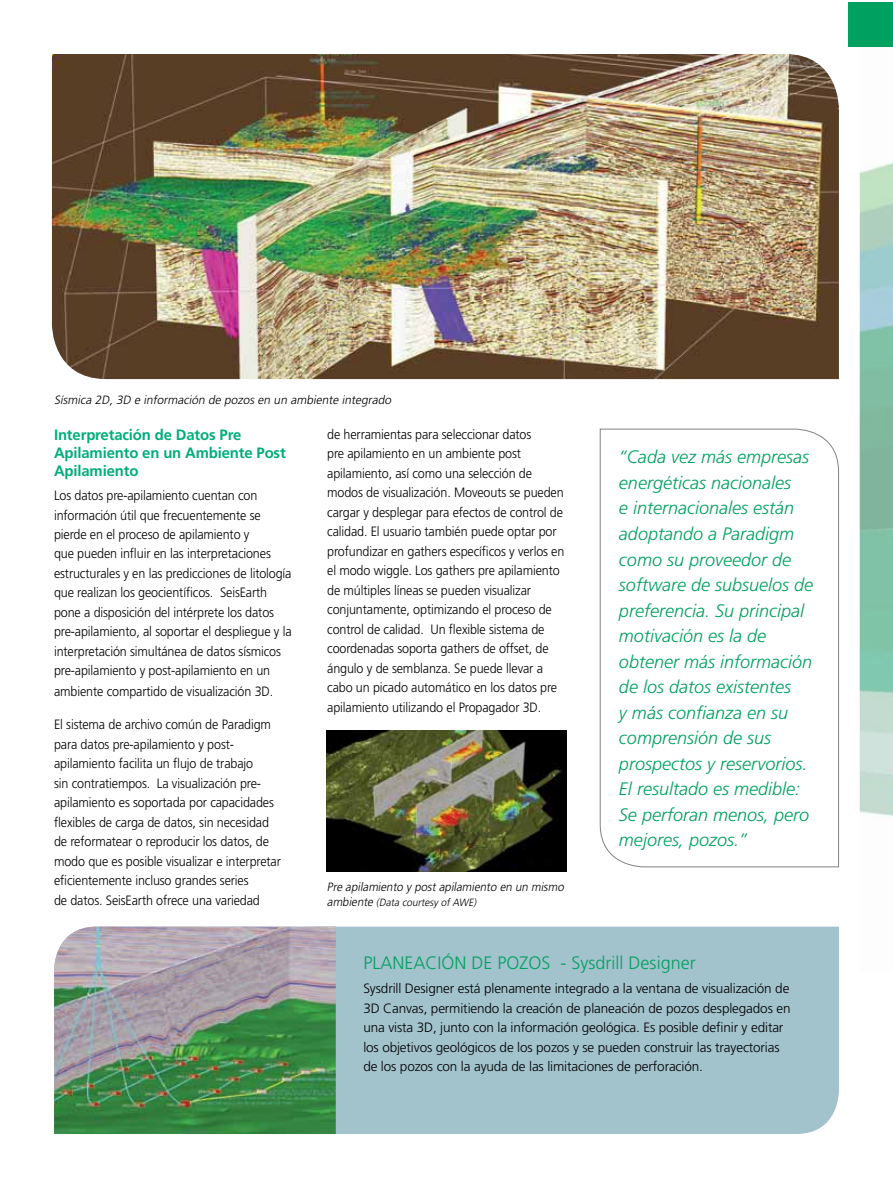
<style>
.page{position:relative;width:893px;height:1188px;background:#fff}
.page>*{position:absolute;margin:0;border:0;box-sizing:border-box;transform-origin:0 0}
.t1{font:italic 300 18px/25.5px "Frutiger LT Std";color:#00a160}
.t2{font:300 18px "Frutiger LT Std";color:#00a160}
.t3{font:700 15px/18px "Frutiger LT Std";letter-spacing:-.01em;color:#00ae7b}
.t4{font:300 13.5px/19.5px "Frutiger LT Std";letter-spacing:-.01em;color:#000;scale:.93 1}
.t5{font:300 13.5px/19.5px "Frutiger LT Std";letter-spacing:-.01em;color:#000}
.t6{font:italic 300 12px "Frutiger LT Std";color:#000}
.t7{font:italic 300 12px "Frutiger LT Std";color:#000;scale:.96 1}
.t8{font:italic 300 10.5px "Frutiger LT Std";color:#000;scale:.96 1}
.s1{font-size:12px}
</style>
<div class="page">
<img style="left:859px;top:163px;width:33px;height:654px">
<div style="left:335px;top:927px;width:503px;height:207px;background:#a2c2cc"></div>
<img style="left:54px;top:927px;width:281px;height:207px">
<svg style="left:599px;top:428px;width:239px;height:440px"></svg>
<img style="left:52px;top:54px;width:786px;height:325px">
<img style="left:327px;top:730px;width:238px;height:141px">
<div style="left:848px;top:2px;width:44px;height:45px;background:#00a160"></div>
<p class="t6" style="left:54px;top:393px;width:341px">Sísmica 2D, 3D e información de pozos en un ambiente integrado</p>
<p class="t3" style="left:54px;top:426px;width:233px">Interpretación de Datos Pre<br>Apilamiento en un Ambiente Post<br>Apilamiento</p>
<p class="t4" style="left:54px;top:486px;width:257px">Los datos pre-apilamiento cuentan con información útil que frecuentemente se pierde en el proceso de apilamiento y<br>que pueden influir en las interpretaciones estructurales y en las predicciones de litología que realizan los geocientíficos. SeisEarth pone a disposición del intérprete los datos pre-apilamiento, al soportar el despliegue y la interpretación simultánea de datos sísmicos pre-apilamiento y post-apilamiento en un</p>
<p class="t4" style="left:54px;top:682px;width:237px">ambiente compartido de visualización 3D.</p>
<p class="t4" style="left:54px;top:715px;width:245px">El sistema de archivo común de Paradigm para datos pre-apilamiento y post&shy;apilamiento facilita un flujo de trabajo<br>sin contratiempos. La visualización pre&shy;apilamiento es soportada por capacidades flexibles de carga de datos, sin necesidad de reformatear o reproducir los datos, de modo que es posible visualizar e interpretar eficientemente incluso grandes series<br>de datos. SeisEarth ofrece una variedad</p>
<p class="t4" style="left:327px;top:425px;width:256px">de herramientas para seleccionar datos<br>pre apilamiento en un ambiente post apilamiento, así como una selección de modos de visualización. Moveouts se pueden cargar y desplegar para efectos de control de calidad. El usuario también puede optar por profundizar en gathers específicos y verlos en el modo wiggle. Los gathers pre apilamiento de múltiples líneas se pueden visualizar conjuntamente, optimizando el proceso de control de calidad. Un flexible sistema de coordenadas soporta gathers de offset, de ángulo y de semblanza. Se puede llevar a cabo un picado automático en los datos pre apilamiento utilizando el Propagador 3D.</p>
<p class="t7" style="left:327px;top:880px;width:251px">Pre apilamiento y post apilamiento en un mismo</p>
<p class="t8" style="left:327px;top:896px;width:159px"><span class="s1">ambiente</span> (Data courtesy of AWE)</p>
<p class="t1" style="left:618px;top:445px;width:196px">“Cada vez más empresas energéticas nacionales<br>e internacionales están adoptando a Paradigm como su proveedor de software de subsuelos de preferencia. Su principal motivación es la de obtener más información de los datos existentes<br>y más confianza en su comprensión de sus prospectos y reservorios.<br>El resultado es medible:<br>Se perforan menos, pero mejores, pozos.”</p>
<h1 class="t2" style="left:363px;top:953px;width:334px">PLANEACIÓN DE POZOS - Sysdrill Designer</h1>
<p class="t5" style="left:363px;top:979px;width:428px">Sysdrill Designer está plenamente integrado a la ventana de visualización de 3D Canvas, permitiendo la creación de planeación de pozos desplegados en una vista 3D, junto con la información geológica. Es posible definir y editar los objetivos geológicos de los pozos y se pueden construir las trayectorias de los pozos con la ayuda de las limitaciones de perforación.</p>
</div>
